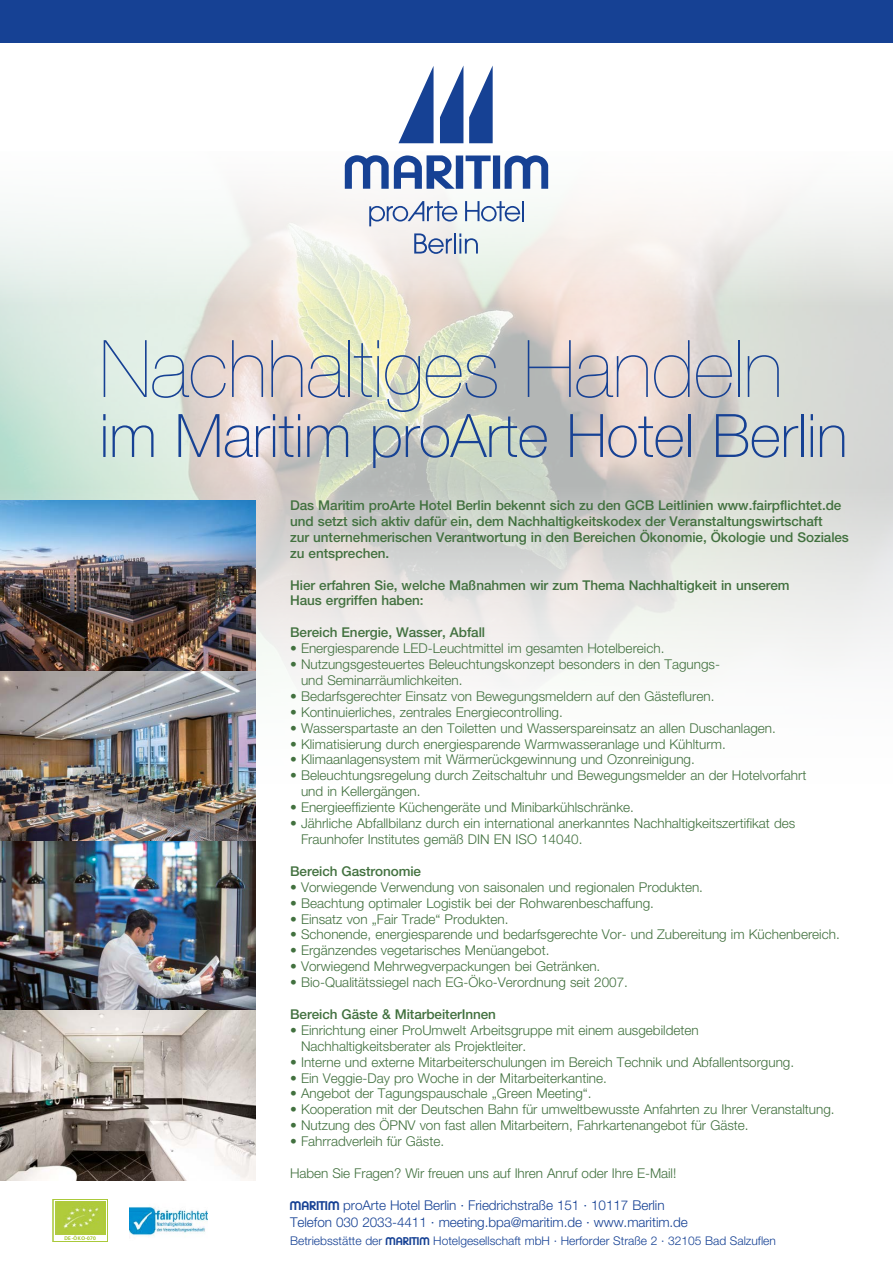
<style>
.page{position:relative;width:893px;height:1263px;background:#fff}
.page>*{position:absolute;margin:0;border:0;box-sizing:border-box;transform-origin:0 0}
.t1{font:200 79.5px "Helvetica Neue LT Pro";letter-spacing:-.005em;color:#164194}
.t2{font:100 60px "Helvetica Neue LT Pro";letter-spacing:-.005em;color:#164194}
.t3{font:300 13.5px/15.9px "Helvetica Neue LT Pro";color:#42713f}
.t4{font:500 13.5px/15.9px "Helvetica Neue LT Pro";letter-spacing:-.005em;color:#42713f}
.t5{font:300 13.5px/16.2px "Helvetica Neue LT Pro";letter-spacing:-.005em;color:#164194}
.t6{font:300 12px "Helvetica Neue LT Pro";color:#164194}
.t7{font:5.25px "Myriad Pro";letter-spacing:.055em;color:#a9c939}
.s1{font-family:"Maritim Plain";font-weight:400}
</style>
<div class="page">
<img style="left:0;top:164px;width:893px;height:641px">
<img style="left:0;top:500px;width:255px;height:681px">
<div style="left:0;top:0;width:893px;height:43px;background:#164194"></div>
<svg style="left:398px;top:66px;width:36px;height:77px"></svg>
<svg style="left:440px;top:67px;width:23px;height:76px"></svg>
<svg style="left:469px;top:66px;width:24px;height:77px"></svg>
<svg style="left:345px;top:155px;width:203px;height:34px"></svg>
<svg style="left:369px;top:201px;width:88px;height:25px"></svg>
<svg style="left:465px;top:201px;width:55px;height:21px"></svg>
<hr style="left:522px;top:201px;width:2px;height:20px;background:#164194">
<svg style="left:414px;top:233px;width:38px;height:21px"></svg>
<hr style="left:454px;top:233px;width:2px;height:21px;background:#164194">
<svg style="left:459px;top:233px;width:19px;height:21px"></svg>
<img style="left:56px;top:1201px;width:49px;height:33px">
<div style="left:53px;top:1199px;width:55px;height:43px;border:1px solid #a9c939"></div>
<img style="left:130px;top:1206px;width:78px;height:30px">
<h1 class="t1" style="left:99px;top:322px;width:685px">Nachhaltiges Handeln</h1>
<h2 class="t2" style="left:99px;top:400px;width:750px">im Maritim proArte Hotel Berlin</h2>
<p class="t7" style="left:65px;top:1235px;width:33px">DE -ÖKO-070</p>
<p class="t4" style="left:290px;top:497px;width:560px">Das Maritim proArte Hotel Berlin bekennt sich zu den GCB Leitlinien www.fairpflichtet.de und setzt sich aktiv dafür ein, dem Nachhaltigkeitskodex der Veranstaltungswirtschaft<br>zur unternehmerischen Verantwortung in den Bereichen Ökonomie, Ökologie und Soziales zu entsprechen.</p>
<p class="t4" style="left:290px;top:577px;width:501px">Hier erfahren Sie, welche Maßnahmen wir zum Thema Nachhaltigkeit in unserem<br>Haus ergriffen haben:</p>
<p class="t4" style="left:290px;top:624px;width:196px">Bereich Energie, Wasser, Abfall</p>
<p class="t3" style="left:290px;top:640px;width:376px">• Energiesparende LED-Leuchtmittel im gesamten Hotelbereich.</p>
<p class="t3" style="left:301px;top:656px;width:420px;text-indent:-11px">• Nutzungsgesteuertes Beleuchtungskonzept besonders in den Tagungs&shy;und Seminarräumlichkeiten.</p>
<p class="t3" style="left:290px;top:688px;width:426px">• Bedarfsgerechter Einsatz von Bewegungsmeldern auf den Gästefluren.</p>
<p class="t3" style="left:290px;top:704px;width:274px">• Kontinuierliches, zentrales Energiecontrolling.</p>
<p class="t3" style="left:290px;top:720px;width:487px">• Wasserspartaste an den Toiletten und Wasserspareinsatz an allen Duschanlagen.</p>
<p class="t3" style="left:290px;top:735px;width:437px">• Klimatisierung durch energiesparende Warmwasseranlage und Kühlturm.</p>
<p class="t3" style="left:290px;top:751px;width:406px">• Klimaanlagensystem mit Wärmerückgewinnung und Ozonreinigung.</p>
<p class="t3" style="left:301px;top:767px;width:507px;text-indent:-11px">• Beleuchtungsregelung durch Zeitschaltuhr und Bewegungsmelder an der Hotelvorfahrt und in Kellergängen.</p>
<p class="t3" style="left:290px;top:799px;width:345px">• Energieeffiziente Küchengeräte und Minibarkühlschränke.</p>
<p class="t3" style="left:301px;top:815px;width:496px;text-indent:-11px">• Jährliche Abfallbilanz durch ein international anerkanntes Nachhaltigkeitszertifikat des<br>Fraunhofer Institutes gemäß DIN EN ISO 14040.</p>
<p class="t4" style="left:290px;top:863px;width:132px">Bereich Gastronomie</p>
<p class="t3" style="left:290px;top:879px;width:414px">• Vorwiegende Verwendung von saisonalen und regionalen Produkten.</p>
<p class="t3" style="left:290px;top:894px;width:365px">• Beachtung optimaler Logistik bei der Rohwarenbeschaffung.</p>
<p class="t3" style="left:290px;top:910px;width:220px">• Einsatz von „Fair Trade“ Produkten.</p>
<p class="t3" style="left:290px;top:926px;width:551px">• Schonende, energiesparende und bedarfsgerechte Vor- und Zubereitung im Küchenbereich.</p>
<p class="t3" style="left:290px;top:942px;width:261px">• Ergänzendes vegetarisches Menüangebot.</p>
<p class="t3" style="left:290px;top:958px;width:312px">• Vorwiegend Mehrwegverpackungen bei Getränken.</p>
<p class="t3" style="left:290px;top:974px;width:339px">• Bio-Qualitätssiegel nach EG-Öko-Verordnung seit 2007.</p>
<p class="t4" style="left:290px;top:1006px;width:207px">Bereich Gäste &amp; MitarbeiterInnen</p>
<p class="t3" style="left:301px;top:1022px;width:399px;text-indent:-11px">• Einrichtung einer ProUmwelt Arbeitsgruppe mit einem ausgebildeten<br>Nachhaltigkeitsberater als Projektleiter.</p>
<p class="t3" style="left:290px;top:1053px;width:506px">• Interne und externe Mitarbeiterschulungen im Bereich Technik und Abfallentsorgung.</p>
<p class="t3" style="left:290px;top:1069px;width:318px">• Ein Veggie-Day pro Woche in der Mitarbeiterkantine.</p>
<p class="t3" style="left:290px;top:1085px;width:303px">• Angebot der Tagungspauschale „Green Meeting“.</p>
<p class="t3" style="left:290px;top:1101px;width:546px">• Kooperation mit der Deutschen Bahn für umweltbewusste Anfahrten zu Ihrer Veranstaltung.</p>
<p class="t3" style="left:290px;top:1117px;width:460px">• Nutzung des ÖPNV von fast allen Mitarbeitern, Fahrkartenangebot für Gäste.</p>
<p class="t3" style="left:290px;top:1133px;width:155px">• Fahrradverleih für Gäste.</p>
<p class="t3" style="left:290px;top:1165px;width:388px">Haben Sie Fragen? Wir freuen uns auf Ihren Anruf oder Ihre E-Mail!</p>
<p class="t5" style="left:290px;top:1197px;width:399px"><span class="s1">M</span> proArte Hotel Berlin · Friedrichstraße 151 · 10117 Berlin<br>Telefon 030 2033-4411 · meeting.bpa@maritim.de · www.maritim.de</p>
<p class="t6" style="left:290px;top:1233px;width:487px">Betriebsstätte der <span class="s1">M</span> Hotelgesellschaft mbH · Herforder Straße 2 · 32105 Bad Salzuflen</p>
</div>
